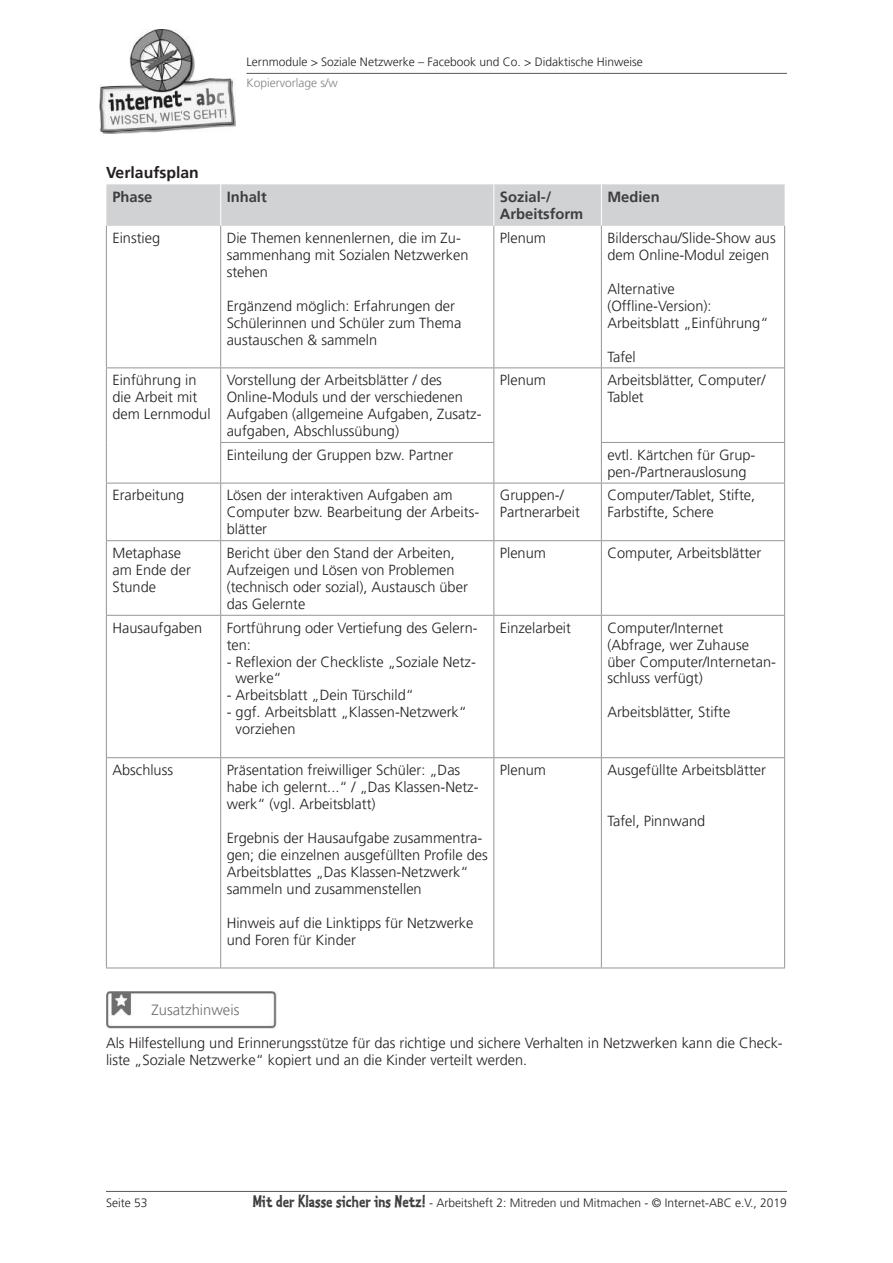
<style>
.page{position:relative;width:893px;height:1263px;background:#fff}
.page>*{position:absolute;margin:0;border:0;box-sizing:border-box;transform-origin:0 0}
.t1{font:700 15.75px "Frutiger LT Pro";color:#231f20}
.t2{font:300 14.85px "Frutiger LT Pro";color:#6c6d70}
.t3{font:700 14.7px/17.7px "Frutiger LT Pro";color:#3e3e3f}
.t4{font:300 14.55px/17px "Frutiger LT Pro";color:#231f20}
.t5{font:300 12px "Frutiger LT Pro";color:#231f20}
.t6{font:300 12px "Frutiger LT Pro";color:#808285}
.s1{font-family:"Kosmik Bold Two";font-weight:400;font-size:18px;color:#3e3e3f}
</style>
<div class="page">
<hr style="left:106px;top:1190px;width:680px;height:1px;background:#57585a">
<hr style="left:246px;top:73px;width:540px;height:1px;background:#57585a">
<img style="left:99px;top:29px;width:137px;height:104px">
<div style="left:106px;top:184px;width:678px;height:42px;background:#d1d2d4"></div>
<hr style="left:220px;top:184px;width:1px;height:42px;background:#fff">
<hr style="left:493px;top:184px;width:1px;height:42px;background:#fff">
<hr style="left:600px;top:184px;width:1px;height:42px;background:#fff">
<hr style="left:106px;top:226px;width:1px;height:141px;background:#939598">
<hr style="left:220px;top:226px;width:1px;height:141px;background:#939598">
<hr style="left:493px;top:226px;width:1px;height:141px;background:#939598">
<hr style="left:600px;top:226px;width:1px;height:141px;background:#939598">
<hr style="left:784px;top:226px;width:1px;height:141px;background:#939598">
<hr style="left:106px;top:368px;width:1px;height:74px;background:#939598">
<hr style="left:106px;top:442px;width:1px;height:40px;background:#939598">
<hr style="left:106px;top:367px;width:114px;height:1px;background:#939598">
<hr style="left:220px;top:368px;width:1px;height:74px;background:#939598">
<hr style="left:220px;top:367px;width:273px;height:1px;background:#939598">
<hr style="left:493px;top:368px;width:1px;height:74px;background:#939598">
<hr style="left:493px;top:367px;width:108px;height:1px;background:#939598">
<hr style="left:600px;top:368px;width:1px;height:74px;background:#939598">
<hr style="left:784px;top:368px;width:1px;height:74px;background:#939598">
<hr style="left:601px;top:367px;width:183px;height:1px;background:#939598">
<hr style="left:220px;top:442px;width:1px;height:40px;background:#939598">
<hr style="left:493px;top:442px;width:1px;height:40px;background:#939598">
<hr style="left:220px;top:442px;width:274px;height:1px;background:#939598">
<hr style="left:600px;top:442px;width:1px;height:40px;background:#939598">
<hr style="left:784px;top:442px;width:1px;height:40px;background:#939598">
<hr style="left:600px;top:442px;width:184px;height:1px;background:#939598">
<hr style="left:106px;top:483px;width:1px;height:57px;background:#939598">
<hr style="left:106px;top:482px;width:114px;height:1px;background:#939598">
<hr style="left:220px;top:483px;width:1px;height:57px;background:#939598">
<hr style="left:220px;top:482px;width:273px;height:1px;background:#939598">
<hr style="left:493px;top:483px;width:1px;height:57px;background:#939598">
<hr style="left:493px;top:482px;width:108px;height:1px;background:#939598">
<hr style="left:600px;top:483px;width:1px;height:57px;background:#939598">
<hr style="left:784px;top:483px;width:1px;height:57px;background:#939598">
<hr style="left:601px;top:482px;width:183px;height:1px;background:#939598">
<hr style="left:106px;top:541px;width:1px;height:73px;background:#939598">
<hr style="left:106px;top:540px;width:114px;height:1px;background:#939598">
<hr style="left:220px;top:541px;width:1px;height:73px;background:#939598">
<hr style="left:220px;top:540px;width:273px;height:1px;background:#939598">
<hr style="left:493px;top:541px;width:1px;height:73px;background:#939598">
<hr style="left:493px;top:540px;width:108px;height:1px;background:#939598">
<hr style="left:600px;top:541px;width:1px;height:73px;background:#939598">
<hr style="left:784px;top:541px;width:1px;height:73px;background:#939598">
<hr style="left:601px;top:540px;width:183px;height:1px;background:#939598">
<hr style="left:106px;top:615px;width:1px;height:142px;background:#939598">
<hr style="left:106px;top:614px;width:114px;height:1px;background:#939598">
<hr style="left:220px;top:615px;width:1px;height:142px;background:#939598">
<hr style="left:220px;top:614px;width:273px;height:1px;background:#939598">
<hr style="left:493px;top:615px;width:1px;height:142px;background:#939598">
<hr style="left:493px;top:614px;width:108px;height:1px;background:#939598">
<hr style="left:600px;top:615px;width:1px;height:142px;background:#939598">
<hr style="left:784px;top:615px;width:1px;height:142px;background:#939598">
<hr style="left:601px;top:614px;width:183px;height:1px;background:#939598">
<hr style="left:106px;top:758px;width:1px;height:209px;background:#939598">
<hr style="left:106px;top:757px;width:114px;height:1px;background:#939598">
<hr style="left:106px;top:967px;width:114px;height:1px;background:#939598">
<hr style="left:220px;top:758px;width:1px;height:209px;background:#939598">
<hr style="left:220px;top:757px;width:273px;height:1px;background:#939598">
<hr style="left:220px;top:967px;width:273px;height:1px;background:#939598">
<hr style="left:493px;top:758px;width:1px;height:209px;background:#939598">
<hr style="left:493px;top:757px;width:108px;height:1px;background:#939598">
<hr style="left:493px;top:967px;width:108px;height:1px;background:#939598">
<hr style="left:600px;top:758px;width:1px;height:209px;background:#939598">
<hr style="left:784px;top:758px;width:1px;height:209px;background:#939598">
<hr style="left:601px;top:757px;width:183px;height:1px;background:#939598">
<hr style="left:601px;top:967px;width:183px;height:1px;background:#939598">
<img style="left:106px;top:991px;width:171px;height:37px">
<p class="t5" style="left:246px;top:55px;width:398px">Lernmodule &gt; Soziale Netzwerke – Facebook und Co. &gt; Didaktische Hinweise</p>
<p class="t6" style="left:246px;top:76px;width:93px">Kopiervorlage s/w</p>
<p class="t1" style="left:106px;top:163px;width:94px">Verlaufsplan</p>
<p class="t3" style="left:112px;top:188px;width:42px">Phase</p>
<p class="t3" style="left:226px;top:188px;width:42px">Inhalt</p>
<p class="t3" style="left:499px;top:188px;width:85px">Sozial-/<br>Arbeitsform</p>
<p class="t3" style="left:607px;top:188px;width:54px">Medien</p>
<p class="t4" style="left:112px;top:229px;width:49px">Einstieg</p>
<p class="t4" style="left:226px;top:229px;width:243px">Die Themen kennenlernen, die im Zu&shy;sammenhang mit Sozialen Netzwerken stehen</p>
<p class="t4" style="left:226px;top:297px;width:236px">Ergänzend möglich: Erfahrungen der<br>Schülerinnen und Schüler zum Thema austauschen &amp; sammeln</p>
<p class="t4" style="left:499px;top:229px;width:48px">Plenum</p>
<p class="t4" style="left:607px;top:229px;width:170px">Bilderschau/Slide-Show aus dem Online-Modul zeigen</p>
<p class="t4" style="left:607px;top:280px;width:162px">Alternative (Offline-Version):<br>Arbeitsblatt „Einführung“</p>
<p class="t4" style="left:607px;top:348px;width:30px">Tafel</p>
<p class="t4" style="left:112px;top:371px;width:100px">Einführung in die Arbeit mit dem Lernmodul</p>
<p class="t4" style="left:226px;top:371px;width:256px">Vorstellung der Arbeitsblätter / des Online-Moduls und der verschiedenen Aufgaben (allgemeine Aufgaben, Zusatz&shy;aufgaben, Abschlussübung)</p>
<p class="t4" style="left:499px;top:371px;width:48px">Plenum</p>
<p class="t4" style="left:607px;top:371px;width:159px">Arbeitsblätter, Computer/<br>Tablet</p>
<p class="t4" style="left:226px;top:446px;width:228px">Einteilung der Gruppen bzw. Partner</p>
<p class="t4" style="left:607px;top:446px;width:149px">evtl. Kärtchen für Grup&shy;pen-/Partnerauslosung</p>
<p class="t4" style="left:112px;top:487px;width:73px">Erarbeitung</p>
<p class="t4" style="left:226px;top:487px;width:254px">Lösen der interaktiven Aufgaben am<br>Computer bzw. Bearbeitung der Arbeits&shy;blätter</p>
<p class="t4" style="left:499px;top:487px;width:82px">Gruppen-/<br>Partnerarbeit</p>
<p class="t4" style="left:607px;top:487px;width:149px">Computer/Tablet, Stifte,<br>Farbstifte, Schere</p>
<p class="t4" style="left:112px;top:544px;width:80px">Metaphase am Ende der<br>Stunde</p>
<p class="t4" style="left:226px;top:544px;width:242px">Bericht über den Stand der Arbeiten,<br>Aufzeigen und Lösen von Problemen (technisch oder sozial), Austausch über das Gelernte</p>
<p class="t4" style="left:499px;top:544px;width:48px">Plenum</p>
<p class="t4" style="left:607px;top:544px;width:155px">Computer, Arbeitsblätter</p>
<p class="t4" style="left:112px;top:619px;width:91px">Hausaufgaben</p>
<p class="t4" style="left:226px;top:619px;width:252px">Fortführung oder Vertiefung des Gelern&shy;ten:</p>
<p class="t4" style="left:235px;top:653px;width:242px;text-indent:-9px">- Reflexion der Checkliste „Soziale Netz&shy;werke“</p>
<p class="t4" style="left:226px;top:687px;width:189px">- Arbeitsblatt „Dein Türschild“</p>
<p class="t4" style="left:235px;top:703px;width:233px;text-indent:-9px">- ggf. Arbeitsblatt „Klassen-Netzwerk“ vorziehen</p>
<p class="t4" style="left:499px;top:619px;width:73px">Einzelarbeit</p>
<p class="t4" style="left:607px;top:619px;width:170px">Computer/Internet (Abfrage, wer Zuhause über Computer/Internetan&shy;schluss verfügt)</p>
<p class="t4" style="left:607px;top:703px;width:124px">Arbeitsblätter, Stifte</p>
<p class="t4" style="left:112px;top:761px;width:62px">Abschluss</p>
<p class="t4" style="left:226px;top:761px;width:253px">Präsentation freiwilliger Schüler: „Das habe ich gelernt...“ / „Das Klassen-Netz&shy;werk“ (vgl. Arbeitsblatt)</p>
<p class="t4" style="left:226px;top:829px;width:262px">Ergebnis der Hausaufgabe zusammentra&shy;gen; die einzelnen ausgefüllten Profile des Arbeitsblattes „Das Klassen-Netzwerk“ sammeln und zusammenstellen</p>
<p class="t4" style="left:226px;top:914px;width:248px">Hinweis auf die Linktipps für Netzwerke und Foren für Kinder</p>
<p class="t4" style="left:499px;top:761px;width:48px">Plenum</p>
<p class="t4" style="left:607px;top:761px;width:160px">Ausgefüllte Arbeitsblätter</p>
<p class="t4" style="left:607px;top:812px;width:99px">Tafel, Pinnwand</p>
<p class="t2" style="left:151px;top:1000px;width:89px">Zusatzhinweis</p>
<p class="t4" style="left:106px;top:1033px;width:678px">Als Hilfestellung und Erinnerungsstütze für das richtige und sichere Verhalten in Netzwerken kann die Check&shy;liste „Soziale Netzwerke“ kopiert und an die Kinder verteilt werden.</p>
<p class="t5" style="left:106px;top:1195px;width:43px">Seite 53</p>
<p class="t5" style="left:253px;top:1195px;width:535px"><span class="s1">Mit der Klasse sicher ins Netz!</span> - Arbeitsheft 2: Mitreden und Mitmachen - © Internet-ABC e.V., 2019</p>
</div>
